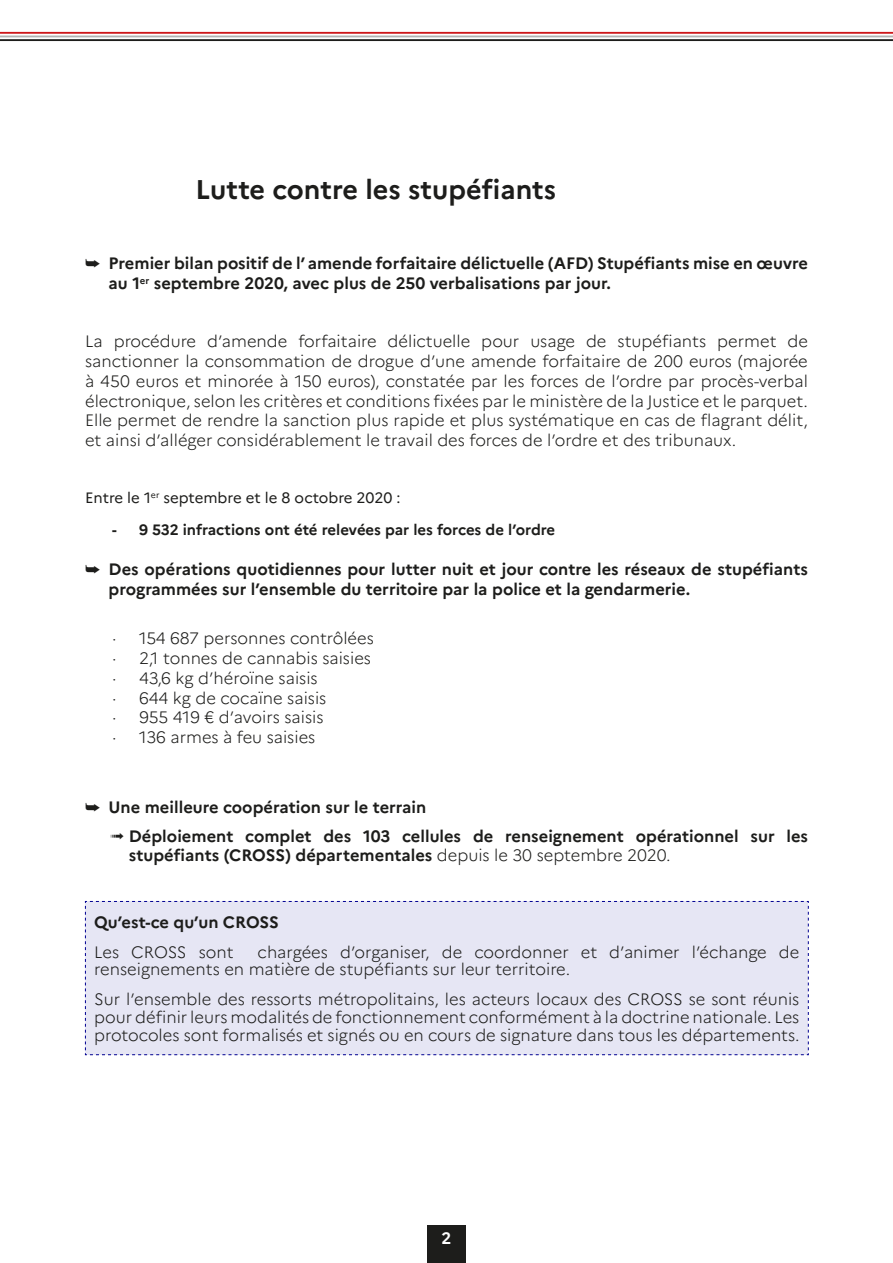
<style>
.page{position:relative;width:893px;height:1263px;background:#fff}
.page>*{position:absolute;margin:0;border:0;box-sizing:border-box;transform-origin:0 0}
.Titre{font:700 27px "Marianne";color:#1d1d1b}
.texte{font:300 16.5px/19.8px "Marianne";color:#1d1d1b;text-align:justify}
.texte-2{font:700 16.5px/19.8px "Marianne";color:#1d1d1b}
.t1{font:700 16.5px "Marianne";color:#fff}
.t2{font:700 15px "Marianne";color:#1d1d1b}
.t3{font:15px "Marianne";color:#1d1d1b}
.s1{font-weight:300}
.s2{font-weight:300;font-style:italic}
</style>
<div class="page">
<div style="left:85px;top:901px;width:724px;height:154px;background:#e6e6f4"></div>
<hr style="left:0;top:39px;width:893px;height:2px;background:#1d1d1b">
<hr style="left:0;top:36px;width:893px;height:1px;background:#b2b2b2">
<hr style="left:0;top:32px;width:893px;height:2px;background:#cd171a">
<div style="left:427px;top:1225px;width:39px;height:38px;background:#1d1d1b"></div>
<p class="Titre" style="left:196px;top:173px;width:362px">Lutte contre les stupéfiants</p>
<p class="texte-2" style="left:109px;top:253px;width:701px;text-indent:-24px">➥ Premier bilan positif de l’ amende forfaitaire délictuelle (AFD) Stupéfiants mise en œuvre au 1<sup>er</sup> septembre 2020, avec plus de 250 verbalisations par jour.</p>
<p class="texte" style="left:85px;top:331px;width:724px">La procédure d’amende forfaitaire délictuelle pour usage de stupéfiants permet de sanctionner la consommation de drogue d’une amende forfaitaire de 200 euros (majorée à 450 euros et minorée à 150 euros), constatée par les forces de l’ordre par procès-verbal électronique, selon les critères et conditions fixées par le ministère de la Justice et le parquet.<br>Elle permet de rendre la sanction plus rapide et plus systématique en cas de flagrant délit, et ainsi d’alléger considérablement le travail des forces de l’ordre et des tribunaux.</p>
<p class="t3" style="left:85px;top:488px;width:317px">Entre le 1<sup>er</sup> septembre et le 8 octobre 2020 :</p>
<p class="t2" style="left:112px;top:520px;width:445px">- 9 532 infractions ont été relevées par les forces de l’ordre</p>
<p class="texte-2" style="left:109px;top:559px;width:701px;text-indent:-24px">➥ Des opérations quotidiennes pour lutter nuit et jour contre les réseaux de stupéfiants programmées sur l’ensemble du territoire par la police et la gendarmerie.</p>
<p class="texte" style="left:112px;top:628px;width:263px">· 154 687 personnes contrôlées</p>
<p class="texte" style="left:112px;top:648px;width:261px">· 2,1 tonnes de cannabis saisies</p>
<p class="texte" style="left:112px;top:668px;width:207px">· 43,6 kg d’héroïne saisis</p>
<p class="texte" style="left:112px;top:688px;width:216px">· 644 kg de cocaïne saisis</p>
<p class="texte" style="left:112px;top:708px;width:213px">· 955 419 € d’avoirs saisis</p>
<p class="texte" style="left:112px;top:727px;width:205px">· 136 armes à feu saisies</p>
<p class="texte-2" style="left:85px;top:797px;width:343px">➥ Une meilleure coopération sur le terrain</p>
<p class="texte-2" style="left:129px;top:826px;width:681px;text-indent:-18px">➟ Déploiement complet des 103 cellules de renseignement opérationnel sur les stupéfiants (CROSS) départementales <span class="s1">depuis le 30 septembre 2020</span><span class="s2">.</span></p>
<p class="texte-2" style="left:94px;top:912px;width:186px">Qu’est-ce qu’un CROSS</p>
<p class="texte" style="left:94px;top:942px;width:141px">Les CROSS sont</p>
<p class="texte" style="left:94px;top:943px;width:707px;line-height:17.9px;text-indent:163px">chargées d’organiser, de coordonner et d’animer l’échange de renseignements en matière de stupéfiants sur leur territoire.</p>
<p class="texte" style="left:94px;top:990px;width:707px;line-height:17.9px">Sur l’ensemble des ressorts métropolitains, les acteurs locaux des CROSS se sont réunis pour définir leurs modalités de fonctionnement conformément à la doctrine nationale. Les protocoles sont formalisés et signés ou en cours de signature dans tous les départements.</p>
<p class="t1" style="left:442px;top:1228px;width:11px">2</p>
</div>
